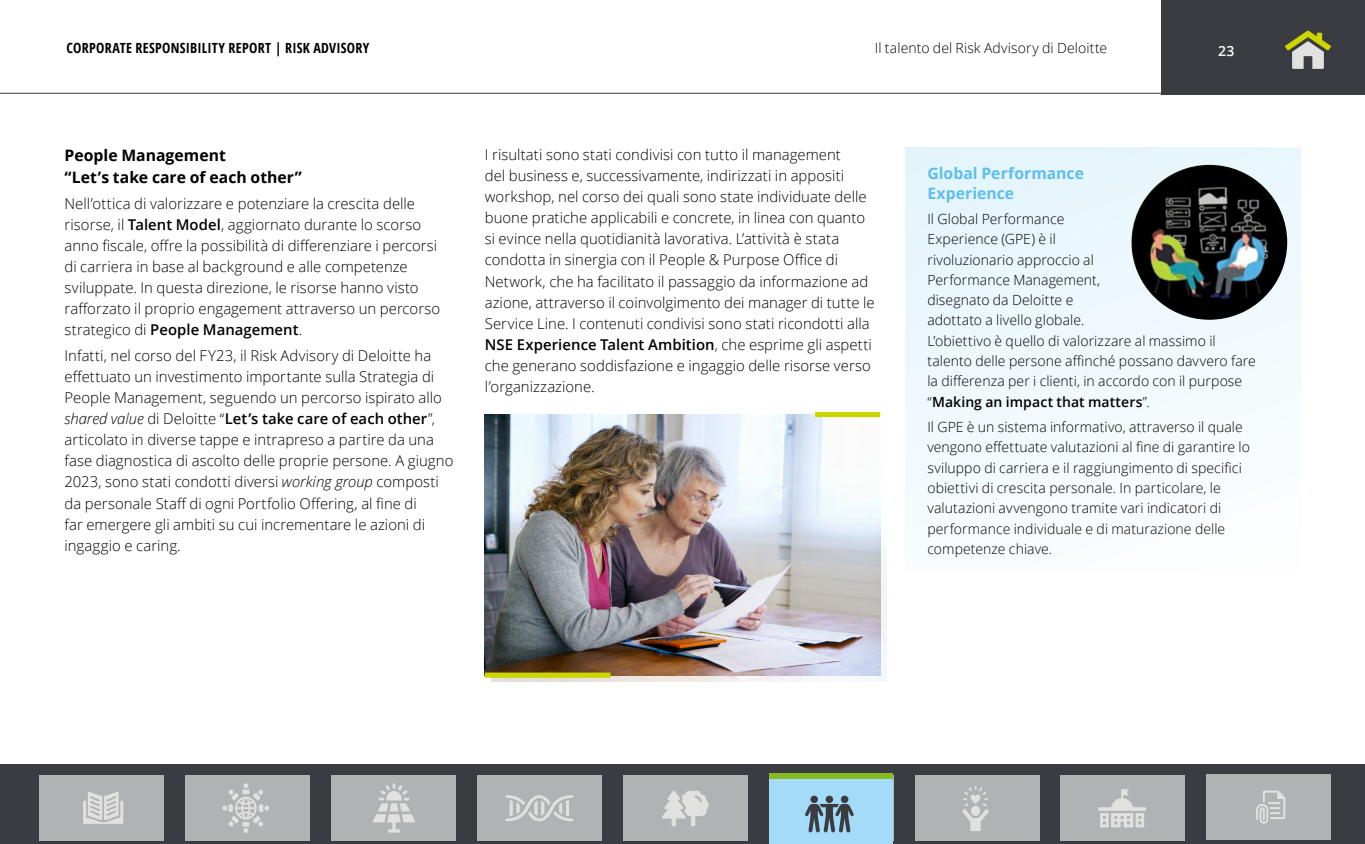
<style>
.page{position:relative;width:1365px;height:844px;background:#fff}
.page>*{position:absolute;margin:0;border:0;box-sizing:border-box;transform-origin:0 0}
.t1{font:700 15.75px/22.8px "Open Sans";color:#000}
.t2{font:700 15.75px/19.2px "Open Sans";color:#5ebeed}
.t3{font:300 14.88px/21px "Open Sans";letter-spacing:.005em;color:#000}
.t4{font:300 14px/20.3px "Open Sans";letter-spacing:.005em;color:#000}
.t5{font:700 condensed 14px "Open Sans";letter-spacing:.02em;color:#000}
.t6{font:600 14px "Open Sans";color:#fff}
.s1{font-weight:600}
.s2{font-style:italic}
</style>
<div class="page">
<div style="left:0;top:764px;width:1364px;height:79px;background:#3a3c42"></div>
<div style="left:914px;top:775px;width:124px;height:65px;background:#b0b2b4"></div>
<svg style="left:962px;top:785px;width:26px;height:45px"></svg>
<div style="left:970px;top:805px;width:10px;height:10px;background:#e1e1e0;border-radius:50%"></div>
<div style="left:1206px;top:774px;width:124px;height:65px;background:#b0b2b4"></div>
<svg style="left:1256px;top:790px;width:28px;height:33px"></svg>
<div style="left:185px;top:775px;width:124px;height:65px;background:#b0b2b4"></div>
<svg style="left:222px;top:783px;width:47px;height:49px"></svg>
<div style="left:331px;top:775px;width:124px;height:65px;background:#b0b2b4"></div>
<svg style="left:373px;top:783px;width:42px;height:49px"></svg>
<div style="left:477px;top:775px;width:124px;height:65px;background:#b0b2b4"></div>
<svg style="left:505px;top:795px;width:68px;height:26px"></svg>
<div style="left:623px;top:775px;width:124px;height:65px;background:#b0b2b4"></div>
<svg style="left:662px;top:790px;width:46px;height:36px"></svg>
<div style="left:1060px;top:775px;width:124px;height:65px;background:#b0b2b4"></div>
<svg style="left:1098px;top:789px;width:47px;height:38px"></svg>
<div style="left:39px;top:775px;width:124px;height:65px;background:#b0b2b4"></div>
<svg style="left:83px;top:792px;width:40px;height:31px"></svg>
<div style="left:1161px;top:0;width:203px;height:94px;background:#3a3c42"></div>
<svg style="left:1285px;top:30px;width:45px;height:39px"></svg>
<hr style="left:0;top:93px;width:1161px;height:1px;background:#3a3c42">
<div style="left:769px;top:772px;width:124px;height:71px;background:#85bc22"></div>
<div style="left:769px;top:779px;width:124px;height:64px;background:#a4dbf8"></div>
<svg style="left:825px;top:795px;width:8px;height:7px"></svg>
<svg style="left:840px;top:795px;width:8px;height:7px"></svg>
<svg style="left:805px;top:800px;width:48px;height:32px"></svg>
<div style="left:810px;top:795px;width:7px;height:7px;background:#3a3c42;border-radius:50%"></div>
<img style="left:491px;top:498px;width:395px;height:183px">
<div style="left:904px;top:147px;width:396px;height:425px;background:#f1f9fd"></div>
<img style="left:1131px;top:165px;width:155px;height:155px;border-radius:78px">
<img style="left:484px;top:414px;width:396px;height:261px">
<div style="left:815px;top:412px;width:65px;height:5px;background:#ccd500"></div>
<div style="left:484px;top:672px;width:126px;height:5px;background:#ccd500"></div>
<p class="t5" style="left:67px;top:38px;width:304px">CORPORATE RESPONSIBILITY REPORT | RISK ADVISORY</p>
<p class="t4" style="left:874px;top:37px;width:234px">Il talento del Risk Advisory di Deloitte</p>
<p class="t6" style="left:1217px;top:41px;width:18px">23</p>
<p class="t1" style="left:64px;top:143px;width:239px">People Management<br>“Let’s take care of each other”</p>
<p class="t3" style="left:64px;top:193px;width:377px">Nell’ottica di valorizzare e potenziare la crescita delle risorse, il <span class="s1">Talent Model</span>, aggiornato durante lo scorso anno fiscale, offre la possibilità di differenziare i percorsi di carriera in base al background e alle competenze sviluppate. In questa direzione, le risorse hanno visto rafforzato il proprio engagement attraverso un percorso strategico di <span class="s1">People Management</span>.</p>
<p class="t3" style="left:64px;top:345px;width:390px">Infatti, nel corso del FY23, il Risk Advisory di Deloitte ha effettuato un investimento importante sulla Strategia di People Management, seguendo un percorso ispirato allo <span class="s2">shared value</span> di Deloitte “<span class="s1">Let’s take care of each other</span>”, articolato in diverse tappe e intrapreso a partire da una fase diagnostica di ascolto delle proprie persone. A giugno 2023, sono stati condotti diversi <span class="s2">working group</span> composti da personale Staff di ogni Portfolio Offering, al fine di<br>far emergere gli ambiti su cui incrementare le azioni di ingaggio e caring.</p>
<p class="t3" style="left:484px;top:144px;width:391px">I risultati sono stati condivisi con tutto il management<br>del business e, successivamente, indirizzati in appositi workshop, nel corso dei quali sono state individuate delle buone pratiche applicabili e concrete, in linea con quanto si evince nella quotidianità lavorativa. L’attività è stata condotta in sinergia con il People &amp; Purpose Office di Network, che ha facilitato il passaggio da informazione ad azione, attraverso il coinvolgimento dei manager di tutte le Service Line. I contenuti condivisi sono stati ricondotti alla <span class="s1">NSE Experience Talent Ambition</span>, che esprime gli aspetti che generano soddisfazione e ingaggio delle risorse verso l’organizzazione.</p>
<p class="t2" style="left:927px;top:163px;width:158px">Global Performance<br>Experience</p>
<p class="t4" style="left:927px;top:208px;width:330px">Il Global Performance<br>Experience (GPE) è il<br>rivoluzionario approccio al<br>Performance Management,<br>disegnato da Deloitte e<br>adottato a livello globale.<br>L’obiettivo è quello di valorizzare al massimo il talento delle persone affinché possano davvero fare la differenza per i clienti, in accordo con il purpose “<span class="s1">Making an impact that matters</span>”.</p>
<p class="t4" style="left:927px;top:416px;width:324px">Il GPE è un sistema informativo, attraverso il quale vengono effettuate valutazioni al fine di garantire lo sviluppo di carriera e il raggiungimento di specifici obiettivi di crescita personale. In particolare, le valutazioni avvengono tramite vari indicatori di performance individuale e di maturazione delle competenze chiave.</p>
</div>
